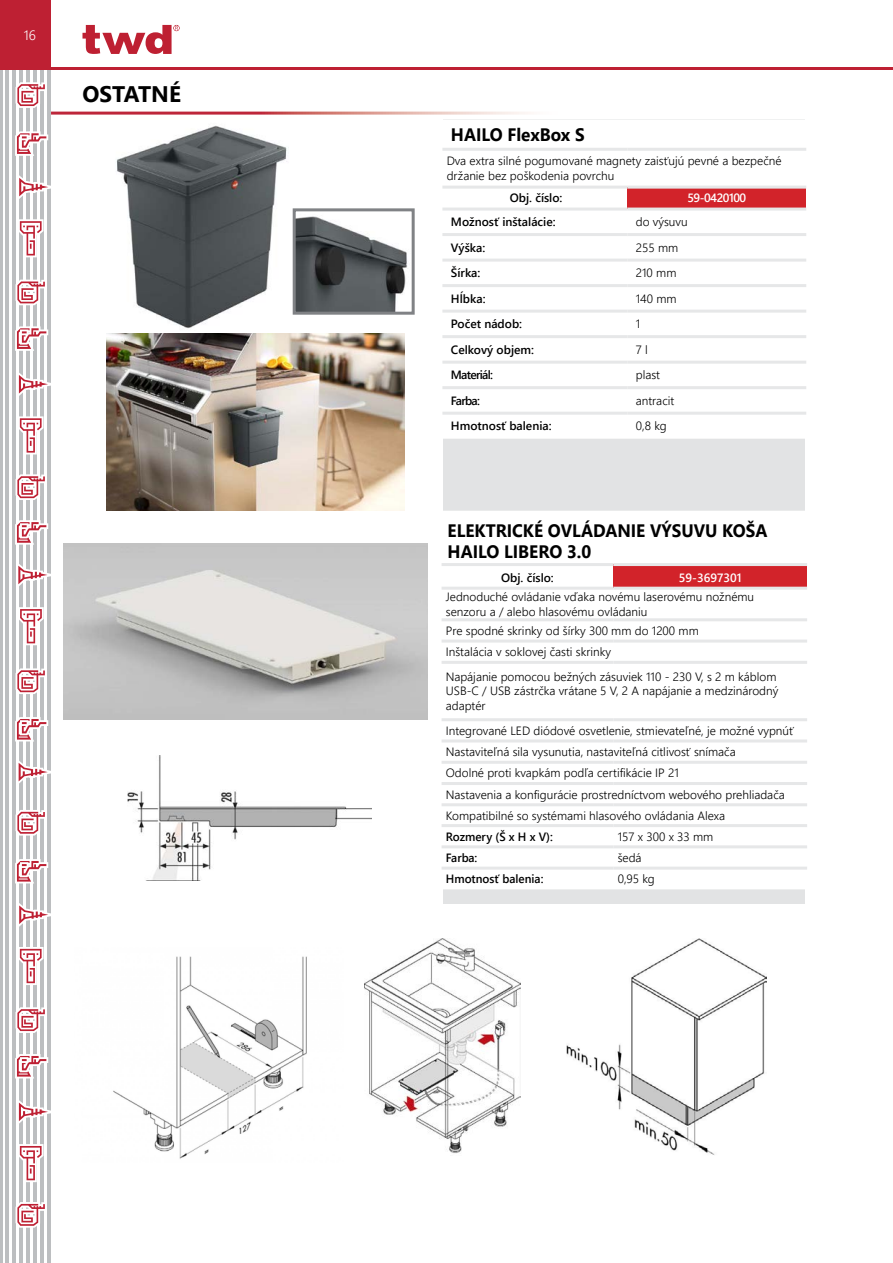
<style>
.page{position:relative;width:893px;height:1263px;background:#fff}
.page>*{position:absolute;margin:0;border:0;box-sizing:border-box;transform-origin:0 0}
.t1{font:700 22.5px "Segoe UI";color:#000}
.t2{font:700 18px/21.6px "Segoe UI";color:#000;scale:.95 1}
.t3{font:300 13.5px "Segoe UI";color:#fff}
.t4{font:300 12px/14.4px "Segoe UI";color:#000}
.t5{font:600 12px "Segoe UI";color:#000}
.t6{font:600 12px "Segoe UI";letter-spacing:-.04em;color:#fff}
.t7{font:600 12px "Segoe UI";color:#fff}
.t8{font:600 12px "Segoe UI";letter-spacing:-.06em;color:#000}
</style>
<div class="page">
<hr style="left:19px;top:65px;width:4px;height:1198px;background:#bcbec0">
<hr style="left:26px;top:65px;width:4px;height:1198px;background:#bcbec0">
<hr style="left:33px;top:65px;width:4px;height:1198px;background:#bcbec0">
<hr style="left:40px;top:65px;width:3px;height:1198px;background:#bcbec0">
<hr style="left:47px;top:65px;width:3px;height:1198px;background:#bcbec0">
<hr style="left:13px;top:65px;width:3px;height:1198px;background:#bcbec0">
<hr style="left:6px;top:65px;width:3px;height:1198px;background:#bcbec0">
<hr style="left:0;top:65px;width:2px;height:1198px;background:#bcbec0">
<svg style="left:15px;top:131px;width:33px;height:25px"></svg>
<svg style="left:17px;top:82px;width:28px;height:26px"></svg>
<svg style="left:19px;top:219px;width:24px;height:38px"></svg>
<svg style="left:19px;top:174px;width:32px;height:27px"></svg>
<svg style="left:15px;top:326px;width:33px;height:25px"></svg>
<svg style="left:17px;top:280px;width:28px;height:25px"></svg>
<svg style="left:19px;top:416px;width:24px;height:38px"></svg>
<svg style="left:18px;top:371px;width:33px;height:27px"></svg>
<svg style="left:15px;top:520px;width:33px;height:25px"></svg>
<svg style="left:17px;top:474px;width:28px;height:26px"></svg>
<svg style="left:19px;top:607px;width:25px;height:38px"></svg>
<svg style="left:18px;top:562px;width:33px;height:26px"></svg>
<svg style="left:15px;top:717px;width:33px;height:24px"></svg>
<svg style="left:17px;top:668px;width:28px;height:26px"></svg>
<svg style="left:18px;top:759px;width:33px;height:27px"></svg>
<svg style="left:15px;top:859px;width:33px;height:24px"></svg>
<svg style="left:17px;top:810px;width:28px;height:25px"></svg>
<svg style="left:19px;top:947px;width:24px;height:38px"></svg>
<svg style="left:19px;top:901px;width:32px;height:27px"></svg>
<svg style="left:15px;top:1054px;width:33px;height:24px"></svg>
<svg style="left:17px;top:1007px;width:28px;height:26px"></svg>
<svg style="left:19px;top:1144px;width:24px;height:38px"></svg>
<svg style="left:18px;top:1099px;width:33px;height:26px"></svg>
<svg style="left:17px;top:1202px;width:28px;height:26px"></svg>
<div style="left:0;top:0;width:50px;height:70px;background:#be2033"></div>
<hr style="left:0;top:68px;width:893px;height:2px;background:#be2033">
<svg style="left:82px;top:25px;width:98px;height:29px"></svg>
<div style="left:444px;top:119px;width:361px;height:1070px;background:#e2e3e4"></div>
<div style="left:443px;top:119px;width:363px;height:320px;background:#fff"></div>
<div style="left:627px;top:187px;width:179px;height:22px;background:#d2232a"></div>
<hr style="left:442px;top:148px;width:185px;height:3px;background:#e6e7e8">
<hr style="left:627px;top:148px;width:179px;height:3px;background:#e6e7e8">
<hr style="left:442px;top:186px;width:185px;height:3px;background:#e6e7e8">
<hr style="left:627px;top:186px;width:179px;height:3px;background:#e6e7e8">
<hr style="left:442px;top:208px;width:185px;height:3px;background:#e6e7e8">
<hr style="left:627px;top:208px;width:179px;height:3px;background:#e6e7e8">
<hr style="left:442px;top:233px;width:185px;height:3px;background:#e6e7e8">
<hr style="left:627px;top:233px;width:179px;height:3px;background:#e6e7e8">
<hr style="left:442px;top:259px;width:185px;height:3px;background:#e6e7e8">
<hr style="left:627px;top:259px;width:179px;height:3px;background:#e6e7e8">
<hr style="left:442px;top:284px;width:185px;height:3px;background:#e6e7e8">
<hr style="left:627px;top:284px;width:179px;height:3px;background:#e6e7e8">
<hr style="left:442px;top:310px;width:185px;height:3px;background:#e6e7e8">
<hr style="left:627px;top:310px;width:179px;height:3px;background:#e6e7e8">
<hr style="left:442px;top:335px;width:185px;height:3px;background:#e6e7e8">
<hr style="left:627px;top:335px;width:179px;height:3px;background:#e6e7e8">
<hr style="left:442px;top:361px;width:185px;height:3px;background:#e6e7e8">
<hr style="left:627px;top:361px;width:179px;height:3px;background:#e6e7e8">
<hr style="left:442px;top:386px;width:185px;height:3px;background:#e6e7e8">
<hr style="left:627px;top:386px;width:179px;height:3px;background:#e6e7e8">
<hr style="left:442px;top:412px;width:185px;height:3px;background:#e6e7e8">
<hr style="left:627px;top:412px;width:179px;height:3px;background:#e6e7e8">
<div style="left:442px;top:511px;width:365px;height:378px;background:#fff"></div>
<div style="left:613px;top:564px;width:194px;height:24px;background:#d2232a"></div>
<hr style="left:442px;top:563px;width:171px;height:3px;background:#e6e7e8">
<hr style="left:613px;top:563px;width:194px;height:3px;background:#e6e7e8">
<hr style="left:442px;top:587px;width:171px;height:3px;background:#e6e7e8">
<hr style="left:613px;top:587px;width:194px;height:3px;background:#e6e7e8">
<hr style="left:442px;top:618px;width:171px;height:3px;background:#e6e7e8">
<hr style="left:613px;top:618px;width:194px;height:3px;background:#e6e7e8">
<hr style="left:442px;top:639px;width:171px;height:3px;background:#e6e7e8">
<hr style="left:613px;top:639px;width:194px;height:3px;background:#e6e7e8">
<hr style="left:442px;top:661px;width:171px;height:3px;background:#e6e7e8">
<hr style="left:613px;top:661px;width:194px;height:3px;background:#e6e7e8">
<hr style="left:442px;top:718px;width:171px;height:3px;background:#e6e7e8">
<hr style="left:613px;top:718px;width:194px;height:3px;background:#e6e7e8">
<hr style="left:442px;top:739px;width:171px;height:3px;background:#e6e7e8">
<hr style="left:613px;top:739px;width:194px;height:3px;background:#e6e7e8">
<hr style="left:442px;top:761px;width:171px;height:3px;background:#e6e7e8">
<hr style="left:613px;top:761px;width:194px;height:3px;background:#e6e7e8">
<hr style="left:442px;top:782px;width:171px;height:3px;background:#e6e7e8">
<hr style="left:613px;top:782px;width:194px;height:3px;background:#e6e7e8">
<hr style="left:442px;top:803px;width:171px;height:3px;background:#e6e7e8">
<hr style="left:613px;top:803px;width:194px;height:3px;background:#e6e7e8">
<hr style="left:442px;top:824px;width:171px;height:3px;background:#e6e7e8">
<hr style="left:613px;top:824px;width:194px;height:3px;background:#e6e7e8">
<hr style="left:442px;top:845px;width:171px;height:3px;background:#e6e7e8">
<hr style="left:613px;top:845px;width:194px;height:3px;background:#e6e7e8">
<hr style="left:442px;top:867px;width:171px;height:3px;background:#e6e7e8">
<hr style="left:613px;top:867px;width:194px;height:3px;background:#e6e7e8">
<img style="left:63px;top:543px;width:364px;height:177px">
<div style="left:74px;top:904px;width:755px;height:285px;background:#fff"></div>
<img style="left:364px;top:938px;width:157px;height:216px">
<img style="left:113px;top:956px;width:194px;height:203px">
<img style="left:567px;top:938px;width:200px;height:217px">
<img style="left:127px;top:755px;width:244px;height:125px">
<img style="left:106px;top:125px;width:191px;height:209px">
<img style="left:297px;top:216px;width:110px;height:95px">
<div style="left:293px;top:208px;width:122px;height:107px;border:3px solid #808285"></div>
<img style="left:106px;top:334px;width:299px;height:176px">
<p class="t3" style="left:24px;top:22px;width:14px">16</p>
<h1 class="t1" style="left:83px;top:73px;width:100px">OSTATNÉ</h1>
<h2 class="t2" style="left:451px;top:122px;width:142px">HAILO FlexBox S</h2>
<p class="t4" style="left:447px;top:153px;width:336px">Dva extra silné pogumované magnety zaisťujú pevné a bezpečné držanie bez poškodenia povrchu</p>
<p class="t5" style="left:510px;top:187px;width:54px">Obj. číslo:</p>
<p class="t6" style="left:687px;top:187px;width:60px">59-0420100</p>
<p class="t5" style="left:451px;top:211px;width:106px">Možnosť inštalácie:</p>
<p class="t4" style="left:636px;top:214px;width:53px">do výsuvu</p>
<p class="t5" style="left:451px;top:236px;width:36px">Výška:</p>
<p class="t4" style="left:636px;top:239px;width:44px">255 mm</p>
<p class="t5" style="left:451px;top:262px;width:31px">Šírka:</p>
<p class="t4" style="left:636px;top:265px;width:42px">210 mm</p>
<p class="t5" style="left:451px;top:287px;width:36px">Hĺbka:</p>
<p class="t4" style="left:636px;top:290px;width:42px">140 mm</p>
<p class="t5" style="left:451px;top:313px;width:73px">Počet nádob:</p>
<p class="t4" style="left:636px;top:316px;width:6px">1</p>
<p class="t5" style="left:451px;top:338px;width:85px">Celkový objem:</p>
<p class="t4" style="left:636px;top:341px;width:14px">7 l</p>
<p class="t8" style="left:451px;top:364px;width:44px">Materiál:</p>
<p class="t4" style="left:636px;top:367px;width:26px">plast</p>
<p class="t5" style="left:451px;top:389px;width:30px">Farba:</p>
<p class="t4" style="left:636px;top:392px;width:40px">antracit</p>
<p class="t5" style="left:451px;top:415px;width:102px">Hmotnosť balenia:</p>
<p class="t4" style="left:636px;top:418px;width:32px">0,8 kg</p>
<h2 class="t2" style="left:448px;top:518px;width:338px">ELEKTRICKÉ OVLÁDANIE VÝSUVU KOŠA<br>HAILO LIBERO 3.0</h2>
<p class="t5" style="left:501px;top:566px;width:54px">Obj. číslo:</p>
<p class="t7" style="left:679px;top:566px;width:64px">59-3697301</p>
<p class="t4" style="left:446px;top:588px;width:310px">Jednoduché ovládanie vďaka novému laserovému nožnému senzoru a / alebo hlasovému ovládaniu</p>
<p class="t4" style="left:446px;top:619px;width:254px;line-height:21.3px">Pre spodné skrinky od šírky 300 mm do 1200 mm<br>Inštalácia v soklovej časti skrinky</p>
<p class="t4" style="left:446px;top:668px;width:334px">Napájanie pomocou bežných zásuviek 110 - 230 V, s 2 m káblom<br>USB-C / USB zástrčka vrátane 5 V, 2 A napájanie a medzinárodný adaptér</p>
<p class="t4" style="left:446px;top:719px;width:350px;line-height:21.1px">Integrované LED diódové osvetlenie, stmievateľné, je možné vypnúť Nastaviteľná sila vysunutia, nastaviteľná citlivosť snímača<br>Odolné proti kvapkám podľa certifikácie IP 21<br>Nastavenia a konfigurácie prostredníctvom webového prehliadača Kompatibilné so systémami hlasového ovládania Alexa</p>
<p class="t5" style="left:446px;top:825px;width:109px">Rozmery (Š x H x V):</p>
<p class="t4" style="left:618px;top:828px;width:97px">157 x 300 x 33 mm</p>
<p class="t5" style="left:446px;top:846px;width:33px">Farba:</p>
<p class="t4" style="left:618px;top:849px;width:25px">šedá</p>
<p class="t5" style="left:446px;top:867px;width:99px">Hmotnosť balenia:</p>
<p class="t4" style="left:618px;top:870px;width:39px">0,95 kg</p>
</div>
